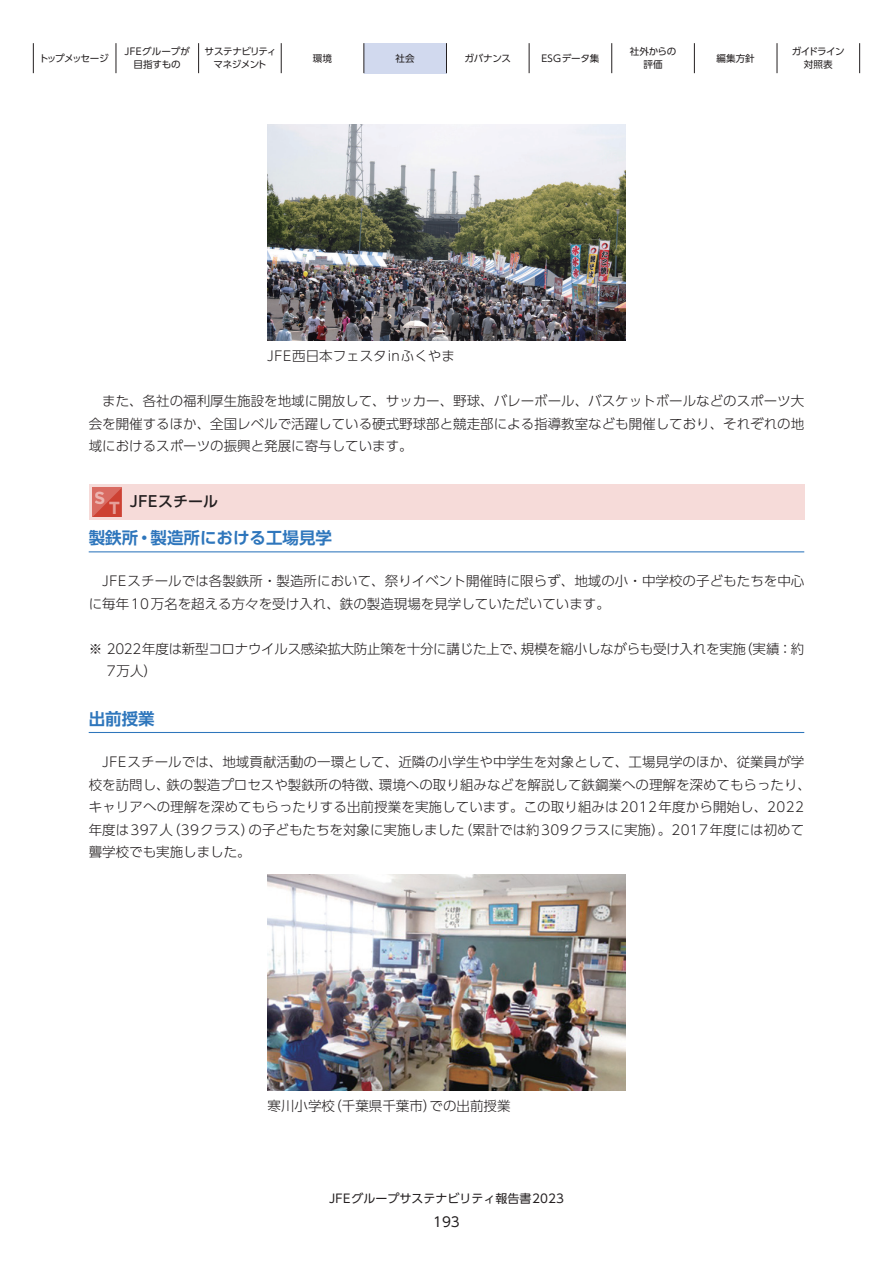
<style>
.page{position:relative;width:893px;height:1263px;background:#fff}
.page>*{position:absolute;margin:0;border:0;box-sizing:border-box;transform-origin:0 0}
.t1{font:700 17.4px "Gotham";color:#fff}
.t2{font:700 16.5px "UD Shin Go Pro De";color:#2e76bc}
.t3{font:500 15px "UD Shin Go Pro";letter-spacing:.015em;color:#231f20}
.t4{font:300 13.5px/22.5px "UD Shin Go Pro";color:#231f20}
.t5{font:300 13.5px/22.5px "UD Shin Go Pro";letter-spacing:-.02em;color:#231f20}
.t6{font:13.5px "UD Shin Go Pro";color:#231f20}
.t7{font:12px "UD Shin Go Pro";color:#231f20}
.t8{font:9.6px/12.8px "UD Shin Go Pro";letter-spacing:-.06em;color:#231f20;text-align:center}
.t9{font:9.6px/12.8px "UD Shin Go Pro";letter-spacing:-.025em;color:#231f20;text-align:center}
.t10{font:9.6px/12.8px "UD Shin Go Pro";color:#231f20;text-align:center}
.t11{font:9.6px "UD Shin Go Pro";letter-spacing:-.115em;color:#231f20}
.t12{font:9.6px "UD Shin Go Pro";letter-spacing:.015em;color:#231f20}
.s1{font-family:"Gotham";font-weight:700;font-size:17.4px;color:#fff}
</style>
<div class="page">
<div style="left:364px;top:43px;width:83px;height:30px;background:#d1d9ee"></div>
<hr style="left:33px;top:43px;width:1px;height:30px;background:#231f20">
<hr style="left:116px;top:43px;width:1px;height:30px;background:#231f20">
<hr style="left:198px;top:43px;width:1px;height:30px;background:#231f20">
<hr style="left:281px;top:43px;width:1px;height:30px;background:#231f20">
<hr style="left:364px;top:43px;width:1px;height:30px;background:#231f20">
<hr style="left:446px;top:43px;width:1px;height:30px;background:#231f20">
<hr style="left:529px;top:43px;width:1px;height:30px;background:#231f20">
<hr style="left:611px;top:43px;width:1px;height:30px;background:#231f20">
<hr style="left:694px;top:43px;width:1px;height:30px;background:#231f20">
<hr style="left:777px;top:43px;width:1px;height:30px;background:#231f20">
<hr style="left:859px;top:43px;width:1px;height:30px;background:#231f20">
<img style="left:267px;top:124px;width:358px;height:216px">
<div style="left:89px;top:484px;width:715px;height:36px;background:#f6dbd9"></div>
<svg style="left:93px;top:488px;width:29px;height:29px"></svg>
<hr style="left:89px;top:551px;width:715px;height:1px;background:#2e76bc">
<hr style="left:89px;top:732px;width:715px;height:1px;background:#2e76bc">
<img style="left:268px;top:874px;width:357px;height:216px">
<p class="t11" style="left:39px;top:50px;width:71px">トップメッセージ</p>
<p class="t10" style="left:125px;top:45px;width:67px">JFEグループが目指すもの</p>
<p class="t8" style="left:205px;top:45px;width:73px">サステナビリティマネジメント</p>
<p class="t9" style="left:313px;top:51px;width:21px">環境</p>
<p class="t9" style="left:396px;top:51px;width:21px">社会</p>
<p class="t9" style="left:464px;top:51px;width:48px">ガバナンス</p>
<p class="t12" style="left:541px;top:50px;width:60px">ESGデータ集</p>
<p class="t9" style="left:630px;top:45px;width:48px">社外からの評価</p>
<p class="t9" style="left:716px;top:51px;width:40px">編集方針</p>
<p class="t8" style="left:792px;top:45px;width:55px">ガイドライン対照表</p>
<p class="t4" style="left:267px;top:345px;width:189px">JFE西日本フェスタinふくやま</p>
<p class="t4" style="left:89px;top:390px;width:717px;text-align:justify;text-indent:14px">また、各社の福利厚生施設を地域に開放して、サッカー、野球、バレーボール、バスケットボールなどのスポーツ大会を開催するほか、全国レベルで活躍している硬式野球部と競走部による指導教室なども開催しており、それぞれの地域におけるスポーツの振興と発展に寄与しています。</p>
<p class="t1" style="left:95px;top:488px;width:13px">S</p>
<p class="t3" style="left:109px;top:489px;width:111px"><span class="s1">T</span> JFEスチール</p>
<p class="t2" style="left:89px;top:524px;width:245px">製鉄所・製造所における工場見学</p>
<p class="t4" style="left:89px;top:570px;width:717px;text-indent:14px">JFEスチールでは各製鉄所・製造所において、祭りイベント開催時に限らず、地域の小・中学校の子どもたちを中心に毎年10万名を超える方々を受け入れ、鉄の製造現場を見学していただいています。</p>
<p class="t5" style="left:107px;top:637px;width:699px;text-indent:-18px">※ 2022年度は新型コロナウイルス感染拡大防止策を十分に講じた上で、規模を縮小しながらも受け入れを実施（実績：約<br>7万人）</p>
<p class="t2" style="left:89px;top:705px;width:68px">出前授業</p>
<p class="t4" style="left:89px;top:750px;width:724px;text-indent:14px">JFEスチールでは、地域貢献活動の一環として、近隣の小学生や中学生を対象として、工場見学のほか、従業員が学校を訪問し、鉄の製造プロセスや製鉄所の特徴、環境への取り組みなどを解説して鉄鋼業への理解を深めてもらったり、キャリアへの理解を深めてもらったりする出前授業を実施しています。この取り組みは2012年度から開始し、2022年度は397人（39クラス）の子どもたちを対象に実施しました（累計では約309クラスに実施）。2017年度には初めて聾学校でも実施しました。</p>
<p class="t4" style="left:268px;top:1094px;width:245px">寒川小学校（千葉県千葉市）での出前授業</p>
<p class="t7" style="left:329px;top:1188px;width:236px">JFEグループサステナビリティ報告書2023</p>
<p class="t6" style="left:433px;top:1211px;width:28px">193</p>
</div>
